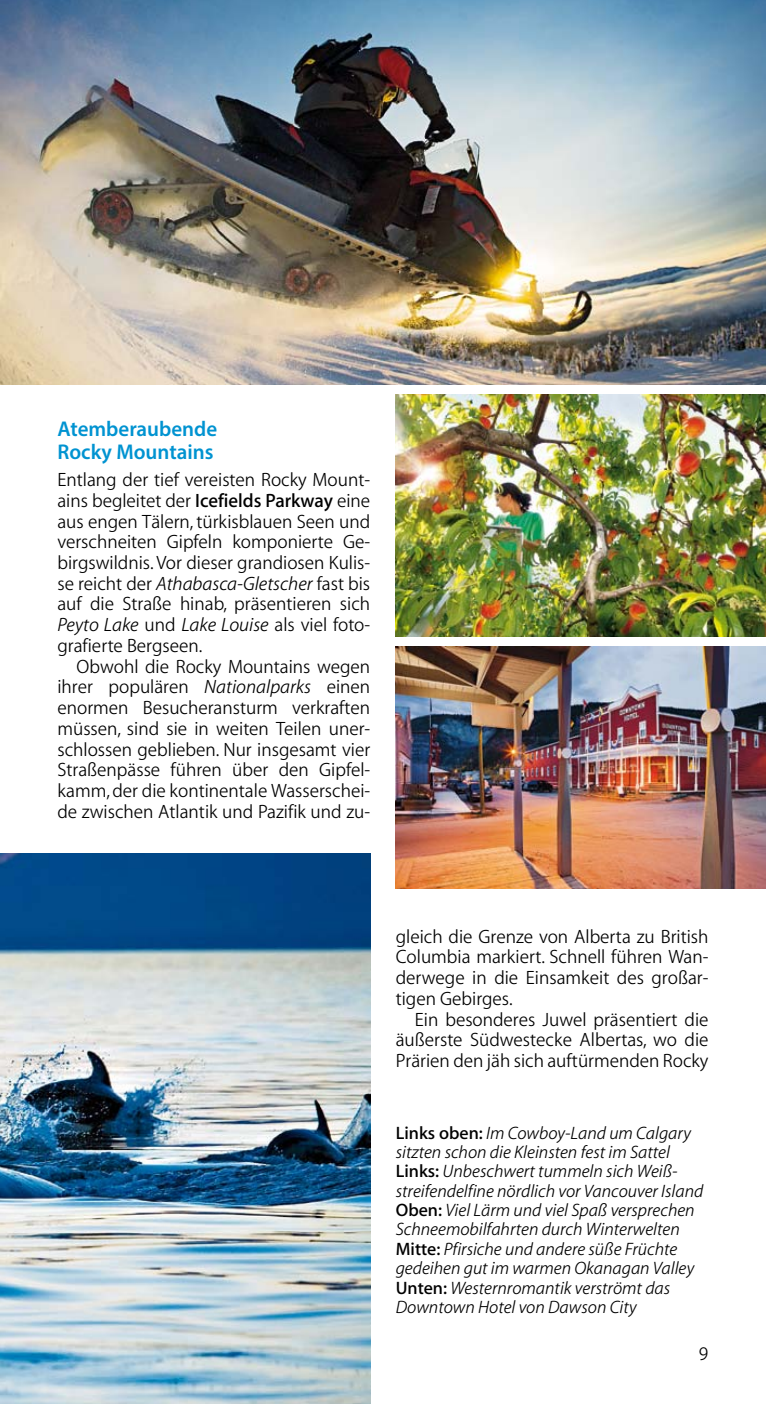
<style>
.page{position:relative;width:766px;height:1404px;background:#fff}
.page>*{position:absolute;margin:0;border:0;box-sizing:border-box;transform-origin:0 0}
.t1{font:600 21.38px/22.5px "Myriad Pro";color:#0093d1}
.t2{font:300 19.35px "ADAC Myriad OT";color:#000}
.t3{font:italic 300 19.35px "ADAC Myriad OT";color:#000}
.t4{font:italic 300 18px/19.3px "ADAC Myriad OT";color:#000}
.s1{font-weight:700}
.s2{font-style:normal}
.s3{font-style:italic}
.s4{font-weight:700;font-style:normal}
</style>
<div class="page">
<img style="left:0;top:0;width:765px;height:384px">
<img style="left:0;top:853px;width:370px;height:550px">
<img style="left:395px;top:394px;width:370px;height:242px">
<img style="left:395px;top:646px;width:370px;height:242px">
<p class="t1" style="left:57px;top:417px;width:161px">Atemberaubende<br>Rocky Mountains</p>
<p class="t2" style="left:57px;top:469px;width:314px">Entlang der tief vereisten Rocky Mount-</p>
<p class="t2" style="left:57px;top:489px;width:314px">ains begleitet der <span class="s1">Icefields Parkway</span> eine</p>
<p class="t2" style="left:57px;top:510px;width:314px">aus engen Tälern, türkisblauen Seen und</p>
<p class="t2" style="left:57px;top:531px;width:314px">verschneiten Gipfeln komponierte Ge-</p>
<p class="t2" style="left:57px;top:552px;width:314px">birgswildnis. Vor dieser grandiosen Kulis-</p>
<p class="t3" style="left:57px;top:572px;width:314px"><span class="s2">se reicht der</span> Athabasca-Gletscher <span class="s2">fast bis</span></p>
<p class="t2" style="left:57px;top:593px;width:314px">auf die Straße hinab, präsentieren sich</p>
<p class="t3" style="left:57px;top:614px;width:314px">Peyto Lake <span class="s2">und</span> Lake Louise <span class="s2">als viel foto-</span></p>
<p class="t2" style="left:57px;top:634px;width:146px">grafierte Bergseen.</p>
<p class="t2" style="left:77px;top:655px;width:295px">Obwohl die Rocky Mountains wegen</p>
<p class="t2" style="left:57px;top:676px;width:314px">ihrer populären <span class="s3">Nationalparks</span> einen</p>
<p class="t2" style="left:57px;top:697px;width:314px">enormen Besucheransturm verkraften</p>
<p class="t2" style="left:57px;top:717px;width:314px">müssen, sind sie in weiten Teilen uner-</p>
<p class="t2" style="left:57px;top:738px;width:314px">schlossen geblieben. Nur insgesamt vier</p>
<p class="t2" style="left:57px;top:759px;width:314px">Straßenpässe führen über den Gipfel-</p>
<p class="t2" style="left:57px;top:779px;width:314px">kamm, der die kontinentale Wasserschei-</p>
<p class="t2" style="left:57px;top:800px;width:314px">de zwischen Atlantik und Pazifik und zu-</p>
<p class="t2" style="left:395px;top:925px;width:314px">gleich die Grenze von Alberta zu British</p>
<p class="t2" style="left:395px;top:946px;width:314px">Columbia markiert. Schnell führen Wan-</p>
<p class="t2" style="left:395px;top:966px;width:314px">derwege in die Einsamkeit des großar-</p>
<p class="t2" style="left:395px;top:987px;width:118px">tigen Gebirges.</p>
<p class="t2" style="left:415px;top:1008px;width:295px">Ein besonderes Juwel präsentiert die</p>
<p class="t2" style="left:395px;top:1029px;width:314px">äußerste Südwestecke Albertas, wo die</p>
<p class="t2" style="left:395px;top:1049px;width:314px">Prärien den jäh sich auftürmenden Rocky</p>
<p class="t4" style="left:395px;top:1123px;width:309px"><span class="s4">Links oben:</span> Im Cowboy-Land um Calgary sitzten schon die Kleinsten fest im Sattel <span class="s4">Links:</span> Unbeschwert tummeln sich Weiß&shy;streifendelfine nördlich vor Vancouver Island <span class="s4">Oben:</span> Viel Lärm und viel Spaß versprechen Schneemobilfahrten durch Winterwelten <span class="s4">Mitte:</span> Pfirsiche und andere süße Früchte gedeihen gut im warmen Okanagan Valley <span class="s4">Unten:</span> Westernromantik verströmt das Downtown Hotel von Dawson City</p>
<p class="t2" style="left:698px;top:1342px;width:11px">9</p>
</div>
